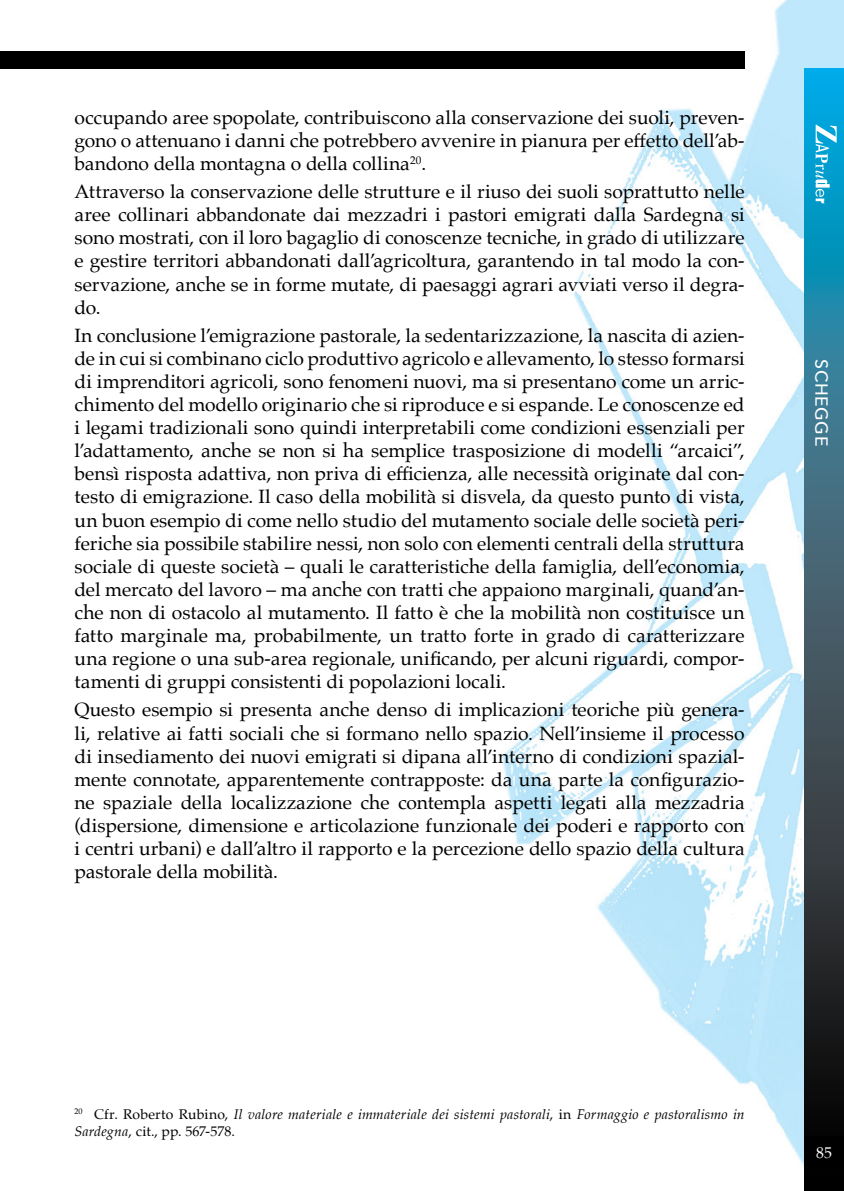
<style>
.page{position:relative;width:844px;height:1191px;background:#fff}
.page>*{position:absolute;margin:0;border:0;box-sizing:border-box;transform-origin:0 0}
.t1{font:19.25px/23.1px "Palatino";letter-spacing:-.005em;color:#000;text-align:justify}
.t2{font:500 17.5px "Avenir Next";letter-spacing:.035em;color:#fff}
.t3{font:15.75px "Palatino";color:#fff}
.t4{font:italic 14px/17.5px "Palatino";letter-spacing:.01em;color:#000}
.s1{font-style:normal}
</style>
<div class="page">
<img style="left:488px;top:0;width:355px;height:1167px">
<svg style="left:804px;top:68px;width:39px;height:1123px;background:#2a596a"></svg>
<div style="left:0;top:52px;width:744px;height:17px;background:#000"></div>
<svg style="left:815px;top:125px;width:21px;height:78px"></svg>
<div style="left:804px;top:1136px;width:39px;height:30px;background:#000"></div>
<p class="t1" style="left:74px;top:106px;width:671px">occupando aree spopolate, contribuiscono alla conservazione dei suoli, preven&shy;gono o attenuano i danni che potrebbero avvenire in pianura per effetto dell’ab&shy;bandono della montagna o della collina<sup>20</sup>.</p>
<p class="t1" style="left:74px;top:180px;width:671px">Attraverso la conservazione delle strutture e il riuso dei suoli soprattutto nelle aree collinari abbandonate dai mezzadri i pastori emigrati dalla Sardegna si sono mostrati, con il loro bagaglio di conoscenze tecniche, in grado di utilizzare e gestire territori abbandonati dall’agricoltura, garantendo in tal modo la con&shy;servazione, anche se in forme mutate, di paesaggi agrari avviati verso il degra&shy;do.</p>
<p class="t1" style="left:74px;top:323px;width:671px">In conclusione l’emigrazione pastorale, la sedentarizzazione, la nascita di azien&shy;de in cui si combinano ciclo produttivo agricolo e allevamento, lo stesso formarsi di imprenditori agricoli, sono fenomeni nuovi, ma si presentano come un arric&shy;chimento del modello originario che si riproduce e si espande. Le conoscenze ed i legami tradizionali sono quindi interpretabili come condizioni essenziali per l’adattamento, anche se non si ha semplice trasposizione di modelli “arcaici”, bensì risposta adattiva, non priva di efficienza, alle necessità originate dal con&shy;testo di emigrazione. Il caso della mobilità si disvela, da questo punto di vista, un buon esempio di come nello studio del mutamento sociale delle società peri&shy;feriche sia possibile stabilire nessi, non solo con elementi centrali della struttura sociale di queste società – quali le caratteristiche della famiglia, dell’economia, del mercato del lavoro – ma anche con tratti che appaiono marginali, quand’an&shy;che non di ostacolo al mutamento. Il fatto è che la mobilità non costituisce un fatto marginale ma, probabilmente, un tratto forte in grado di caratterizzare una regione o una sub-area regionale, unificando, per alcuni riguardi, compor&shy;tamenti di gruppi consistenti di popolazioni locali.</p>
<p class="t1" style="left:74px;top:698px;width:671px">Questo esempio si presenta anche denso di implicazioni teoriche più genera&shy;li, relative ai fatti sociali che si formano nello spazio. Nell’insieme il processo di insediamento dei nuovi emigrati si dipana all’interno di condizioni spazial&shy;mente connotate, apparentemente contrapposte: da una parte la configurazio&shy;ne spaziale della localizzazione che contempla aspetti legati alla mezzadria (dispersione, dimensione e articolazione funzionale dei poderi e rapporto con i centri urbani) e dall’altro il rapporto e la percezione dello spazio della cultura pastorale della mobilità.</p>
<p class="t2" style="left:836px;top:359px;width:88px;rotate:90deg">SCHEGGE</p>
<p class="t4" style="left:74px;top:1105px;width:671px"><sup>20</sup> <span class="s1">Cfr. Roberto Rubino,</span> Il valore materiale e immateriale dei sistemi pastorali<span class="s1">, in</span> Formaggio e pastoralismo in<br>Sardegna<span class="s1">, cit., pp. 567-578.</span></p>
<p class="t3" style="left:816px;top:1139px;width:17px">85</p>
</div>
